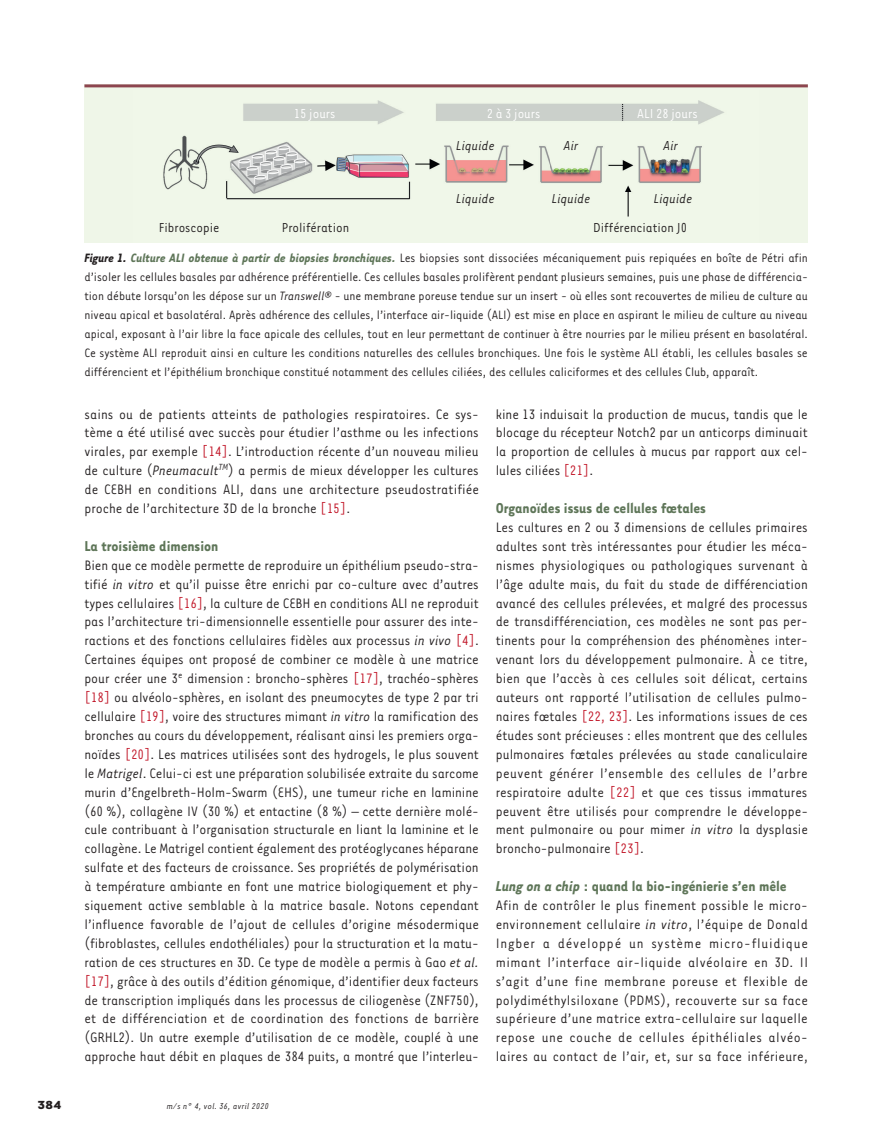
<style>
.page{position:relative;width:892px;height:1147px;background:#fff}
.page>*{position:absolute;margin:0;border:0;box-sizing:border-box;transform-origin:0 0}
.t1{font:700 16.5px "Tarzana Narrow";color:#5f7659}
.t2{font:15.75px/18.9px "Tarzana Narrow";color:#231f20;text-align:justify}
.t3{font:15px "Tarzana Narrow";color:#231f20}
.t4{font:italic 15px "Tarzana Narrow";color:#231f20}
.t5{font:15px "Tarzana Narrow";color:#fff}
.t6{font:13.95px/18.9px "Tarzana Narrow";letter-spacing:-.005em;color:#231f20;text-align:justify}
.t7{font:700 13.5px "Tarzana Wide";color:#231f20}
.t8{font:italic 9.75px "Tarzana Narrow";letter-spacing:.025em;color:#231f20}
.s1{font-weight:700;font-style:italic}
.s2{font-weight:700;font-style:italic;color:#5f7659}
.s3{font-style:italic}
.s4{color:#c11527}
</style>
<div class="page">
<div style="left:84px;top:84px;width:723px;height:158px;background:#eff6e8"></div>
<img style="left:163px;top:100px;width:561px;height:117px">
<hr style="left:84px;top:84px;width:723px;height:3px;background:#8d454f">
<p class="t5" style="left:294px;top:104px;width:43px">15 jours</p>
<p class="t5" style="left:486px;top:104px;width:55px">2 à 3 jours</p>
<p class="t5" style="left:637px;top:104px;width:62px">ALI 28 jours</p>
<p class="t4" style="left:456px;top:136px;width:40px">Liquide</p>
<p class="t4" style="left:563px;top:136px;width:16px">Air</p>
<p class="t4" style="left:663px;top:136px;width:16px">Air</p>
<p class="t4" style="left:456px;top:189px;width:40px">Liquide</p>
<p class="t4" style="left:551px;top:189px;width:40px">Liquide</p>
<p class="t4" style="left:653px;top:189px;width:40px">Liquide</p>
<p class="t3" style="left:159px;top:218px;width:62px">Fibroscopie</p>
<p class="t3" style="left:282px;top:218px;width:69px">Prolifération</p>
<p class="t3" style="left:593px;top:218px;width:95px">Différenciation J0</p>
<p class="t6" style="left:84px;top:248px;width:724px"><span class="s1">Figure 1.</span> <span class="s2">Culture ALI obtenue à partir de biopsies bronchiques.</span> Les biopsies sont dissociées mécaniquement puis repiquées en boîte de Pétri afin d’isoler les cellules basales par adhérence préférentielle. Ces cellules basales prolifèrent pendant plusieurs semaines, puis une phase de différencia&shy;tion débute lorsqu’on les dépose sur un <span class="s3">Transwell®</span> - une membrane poreuse tendue sur un insert - où elles sont recouvertes de milieu de culture au niveau apical et basolatéral. Après adhérence des cellules, l’interface air-liquide (ALI) est mise en place en aspirant le milieu de culture au niveau apical, exposant à l’air libre la face apicale des cellules, tout en leur permettant de continuer à être nourries par le milieu présent en basolatéral.<br>Ce système ALI reproduit ainsi en culture les conditions naturelles des cellules bronchiques. Une fois le système ALI établi, les cellules basales se différencient et l’épithélium bronchique constitué notamment des cellules ciliées, des cellules caliciformes et des cellules Club, apparaît.</p>
<p class="t2" style="left:84px;top:404px;width:396px">sains ou de patients atteints de pathologies respiratoires. Ce sys&shy;tème a été utilisé avec succès pour étudier l’asthme ou les infections virales, par exemple <span class="s4">[14]</span>. L’introduction récente d’un nouveau milieu de culture (<span class="s3">Pneumacult</span><sup>TM</sup>) a permis de mieux développer les cultures de CEBH en conditions ALI, dans une architecture pseudostratifiée proche de l’architecture 3D de la bronche <span class="s4">[15]</span>.</p>
<p class="t1" style="left:84px;top:535px;width:135px">La troisième dimension</p>
<p class="t2" style="left:84px;top:555px;width:396px">Bien que ce modèle permette de reproduire un épithélium pseudo-stra&shy;tifié <span class="s3">in vitro</span> et qu’il puisse être enrichi par co-culture avec d’autres types cellulaires <span class="s4">[16]</span>, la culture de CEBH en conditions ALI ne reproduit pas l’architecture tri-dimensionnelle essentielle pour assurer des inte&shy;ractions et des fonctions cellulaires fidèles aux processus <span class="s3">in vivo</span> <span class="s4">[4]</span>.<br>Certaines équipes ont proposé de combiner ce modèle à une matrice pour créer une 3<sup>e</sup> dimension : broncho-sphères <span class="s4">[17]</span>, trachéo-sphères <span class="s4">[18]</span> ou alvéolo-sphères, en isolant des pneumocytes de type 2 par tri cellulaire <span class="s4">[19]</span>, voire des structures mimant <span class="s3">in vitro</span> la ramification des bronches au cours du développement, réalisant ainsi les premiers orga&shy;noïdes <span class="s4">[20]</span>. Les matrices utilisées sont des hydrogels, le plus souvent le <span class="s3">Matrigel</span>. Celui-ci est une préparation solubilisée extraite du sarcome murin d’Engelbreth-Holm-Swarm (EHS), une tumeur riche en laminine (60 %), collagène IV (30 %) et entactine (8 %) – cette dernière molé&shy;cule contribuant à l’organisation structurale en liant la laminine et le collagène. Le Matrigel contient également des protéoglycanes héparane sulfate et des facteurs de croissance. Ses propriétés de polymérisation à température ambiante en font une matrice biologiquement et phy&shy;siquement active semblable à la matrice basale. Notons cependant l’influence favorable de l’ajout de cellules d’origine mésodermique (fibroblastes, cellules endothéliales) pour la structuration et la matu&shy;ration de ces structures en 3D. Ce type de modèle a permis à Gao <span class="s3">et al. </span><span class="s4">[17]</span>, grâce à des outils d’édition génomique, d’identifier deux facteurs de transcription impliqués dans les processus de ciliogenèse (ZNF750), et de différenciation et de coordination des fonctions de barrière (GRHL2). Un autre exemple d’utilisation de ce modèle, couplé à une approche haut débit en plaques de 384 puits, a montré que l’interleu-</p>
<p class="t7" style="left:37px;top:1096px;width:26px">384</p>
<p class="t8" style="left:167px;top:1099px;width:104px">m/s n° 4, vol. 36, avril 2020</p>
<p class="t2" style="left:495px;top:404px;width:313px">kine 13 induisait la production de mucus, tandis que le blocage du récepteur Notch2 par un anticorps diminuait la proportion de cellules à mucus par rapport aux cel&shy;lules ciliées <span class="s4">[21]</span>.</p>
<p class="t1" style="left:495px;top:498px;width:212px">Organoïdes issus de cellules fœtales</p>
<p class="t2" style="left:495px;top:517px;width:314px">Les cultures en 2 ou 3 dimensions de cellules primaires adultes sont très intéressantes pour étudier les méca&shy;nismes physiologiques ou pathologiques survenant à l’âge adulte mais, du fait du stade de différenciation avancé des cellules prélevées, et malgré des processus de transdifférenciation, ces modèles ne sont pas per&shy;tinents pour la compréhension des phénomènes inter&shy;venant lors du développement pulmonaire. À ce titre, bien que l’accès à ces cellules soit délicat, certains auteurs ont rapporté l’utilisation de cellules pulmo&shy;naires fœtales <span class="s4">[22, 23]</span>. Les informations issues de ces études sont précieuses : elles montrent que des cellules pulmonaires fœtales prélevées au stade canaliculaire peuvent générer l’ensemble des cellules de l’arbre respiratoire adulte <span class="s4">[22]</span> et que ces tissus immatures peuvent être utilisés pour comprendre le développe&shy;ment pulmonaire ou pour mimer <span class="s3">in vitro</span> la dysplasie broncho-pulmonaire <span class="s4">[23]</span>.</p>
<p class="t1" style="left:495px;top:876px;width:292px"><span class="s3">Lung on a chip</span> : quand la bio-ingénierie s’en mêle</p>
<p class="t2" style="left:495px;top:895px;width:314px">Afin de contrôler le plus finement possible le micro&shy;environnement cellulaire <span class="s3">in vitro</span>, l’équipe de Donald Ingber a développé un système micro-fluidique mimant l’interface air-liquide alvéolaire en 3D. Il s’agit d’une fine membrane poreuse et flexible de polydiméthylsiloxane (PDMS), recouverte sur sa face supérieure d’une matrice extra-cellulaire sur laquelle repose une couche de cellules épithéliales alvéo&shy;laires au contact de l’air, et, sur sa face inférieure,</p>
</div>
